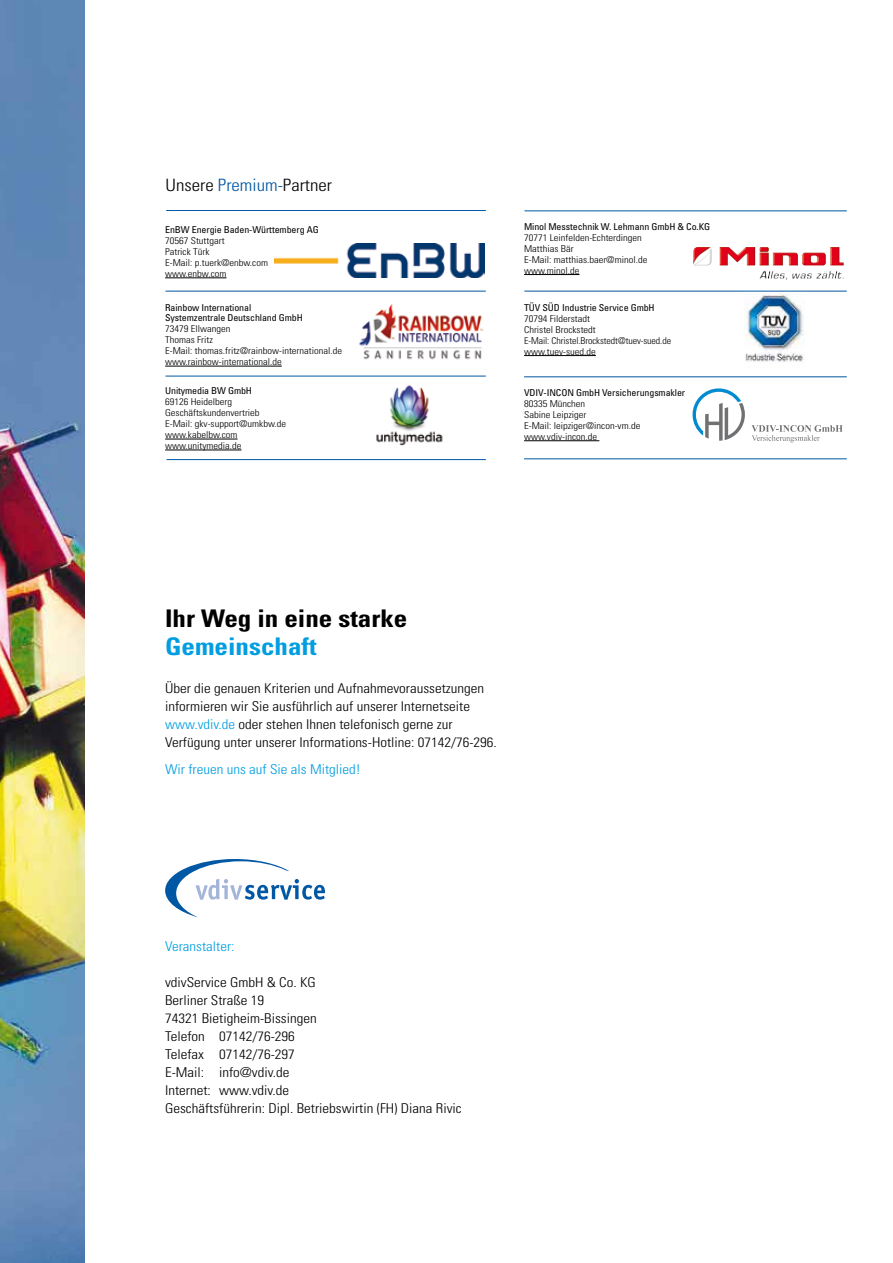
<style>
.page{position:relative;width:893px;height:1263px;background:#fff}
.page>*{position:absolute;margin:0;border:0;box-sizing:border-box;transform-origin:0 0}
.t1{font:700 condensed 24.3px "Univers";color:#000;scale:1.11 1}
.t2{font:700 condensed 24.3px "Univers";color:#009ee0;scale:1.11 1}
.t3{font:300 condensed 16.95px "Univers";color:#000;scale:1.11 1}
.t4{font:300 condensed 13.5px/18px "Univers";color:#000;scale:1.11 1}
.t5{font:300 condensed 13.5px "Univers";color:#009ee0;scale:1.11 1}
.t6{font:300 condensed 9.45px/10.9px "Univers";color:#000;scale:1.11 1}
.t7{font:condensed 9.45px/10.9px "Univers";letter-spacing:-.01em;color:#000;scale:1.06 1}
.s1{color:#0057a3}
.s2{color:#009ee0}
</style>
<div class="page">
<img style="left:376px;top:385px;width:67px;height:61px">
<hr style="left:166px;top:210px;width:320px;height:1px;background:#0057a3">
<hr style="left:524px;top:376px;width:323px;height:1px;background:#0057a3">
<hr style="left:524px;top:458px;width:323px;height:1px;background:#0057a3">
<hr style="left:524px;top:210px;width:323px;height:1px;background:#0057a3">
<hr style="left:166px;top:291px;width:320px;height:1px;background:#0057a3">
<hr style="left:166px;top:376px;width:320px;height:1px;background:#0057a3">
<hr style="left:524px;top:291px;width:323px;height:1px;background:#0057a3">
<hr style="left:167px;top:459px;width:319px;height:1px;background:#0057a3">
<img style="left:274px;top:243px;width:210px;height:34px">
<hr style="left:165px;top:278px;width:61px;height:1px;background:#000">
<hr style="left:165px;top:439px;width:73px;height:1px;background:#000">
<hr style="left:165px;top:450px;width:77px;height:1px;background:#000">
<img style="left:693px;top:247px;width:151px;height:32px">
<hr style="left:165px;top:366px;width:117px;height:1px;background:#000">
<hr style="left:524px;top:274px;width:56px;height:1px;background:#000">
<img style="left:744px;top:294px;width:60px;height:68px">
<hr style="left:524px;top:355px;width:72px;height:1px;background:#000">
<img style="left:359px;top:304px;width:125px;height:56px">
<svg style="left:693px;top:388px;width:52px;height:53px"></svg>
<svg style="left:751px;top:425px;width:92px;height:17px"></svg>
<hr style="left:524px;top:440px;width:75px;height:1px;background:#000">
<img style="left:0;top:0;width:85px;height:1263px">
<svg style="left:165px;top:859px;width:160px;height:58px"></svg>
<h2 class="t3" style="left:166px;top:175px;width:152px">Unsere <span class="s1">Premium-</span>Partner</h2>
<p class="t7" style="left:165px;top:224px;width:146px">EnBW Energie Baden-Württemberg AG</p>
<p class="t6" style="left:165px;top:235px;width:94px">70567 Stuttgart<br>Patrick Türk<br>E-Mail: p.tuerk@enbw.com www.enbw.com</p>
<p class="t7" style="left:165px;top:301px;width:131px">Rainbow International<br>Systemzentrale Deutschland GmbH</p>
<p class="t6" style="left:165px;top:323px;width:161px">73479 Ellwangen<br>Thomas Fritz<br>E-Mail: thomas.fritz@rainbow-international.de www.rainbow-international.de</p>
<p class="t7" style="left:165px;top:385px;width:84px">Unitymedia BW GmbH</p>
<p class="t6" style="left:165px;top:396px;width:111px">69126 Heidelberg<br>Geschäftskundenvertrieb<br>E-Mail: gkv-support@umkbw.de www.kabelbw.com www.unitymedia.de</p>
<p class="t7" style="left:524px;top:221px;width:177px">Minol Messtechnik W. Lehmann GmbH &amp; Co.KG</p>
<p class="t6" style="left:524px;top:232px;width:113px">70771 Leinfelden-Echterdingen<br>Matthias Bär<br>E-Mail: matthias.baer@minol.de www.minol.de</p>
<p class="t7" style="left:524px;top:302px;width:125px">TÜV SÜD Industrie Service GmbH</p>
<p class="t6" style="left:524px;top:313px;width:134px">70794 Filderstadt<br>Christel Brockstedt<br>E-Mail: Christel.Brockstedt@tuev-sued.de www.tuev-sued.de</p>
<p class="t7" style="left:524px;top:387px;width:154px">VDIV-INCON GmbH Versicherungsmakler</p>
<p class="t6" style="left:524px;top:398px;width:106px">80335 München<br>Sabine Leipziger<br>E-Mail: leipziger@incon-vm.de www.vdiv-incon.de</p>
<h1 class="t1" style="left:165px;top:603px;width:220px">Ihr Weg in eine starke</h1>
<h1 class="t2" style="left:165px;top:631px;width:138px">Gemeinschaft</h1>
<p class="t4" style="left:165px;top:679px;width:300px">Über die genauen Kriterien und Aufnahmevoraussetzungen informieren wir Sie ausführlich auf unserer Internetseite <span class="s2">www.vdiv.de</span> oder stehen Ihnen telefonisch gerne zur Verfügung unter unserer Informations-Hotline: 07142/76-296.</p>
<h3 class="t5" style="left:165px;top:761px;width:178px">Wir freuen uns auf Sie als Mitglied!</h3>
<h3 class="t5" style="left:165px;top:938px;width:64px">Veranstalter:</h3>
<h3 class="t4" style="left:165px;top:973px;width:269px">vdivService GmbH &amp; Co. KG<br>Berliner Straße 19<br>74321 Bietigheim-Bissingen<br>Telefon 07142/76-296<br>Telefax 07142/76-297<br>E-Mail: info@vdiv.de<br>Internet: www.vdiv.de<br>Geschäftsführerin: Dipl. Betriebswirtin (FH) Diana Rivic</h3>
</div>
